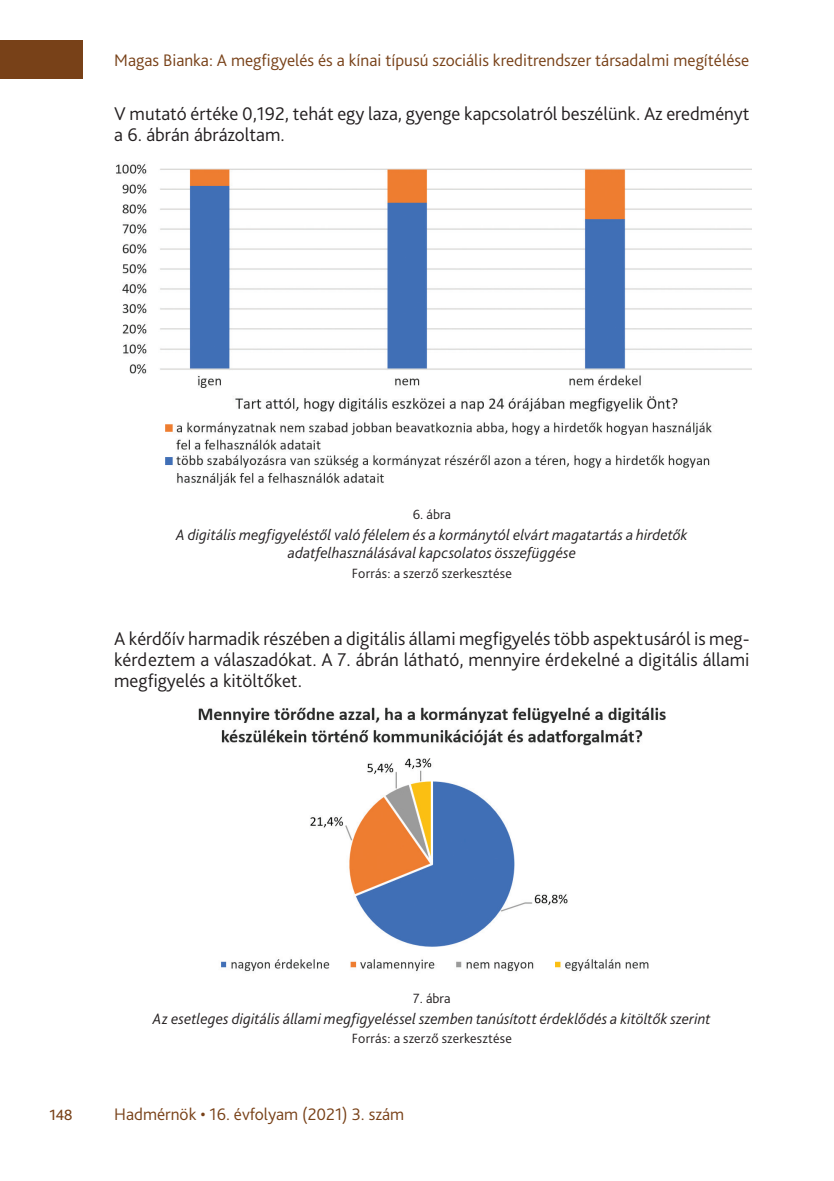
<style>
.page{position:relative;width:834px;height:1181px;background:#fff}
.page>*{position:absolute;margin:0;border:0;box-sizing:border-box;transform-origin:0 0}
._3_1_első_bekezdés{font:300 19.25px/21px "Bliss Pro";color:#231f20;text-align:justify}
._3_szövegtörzs{font:300 19.25px/21px "Bliss Pro";color:#231f20}
.t1{font:300 19.25px "Bliss Pro";color:#784118}
.t2{font:300 17.5px "Bliss Pro";color:#784118}
._8_Ábra__képalárás{font:italic 300 15.75px/17.5px "Bliss Pro";letter-spacing:.005em;color:#231f20;text-align:center}
._8_ábra_forrás{font:300 14px "Bliss Pro";letter-spacing:.015em;color:#231f20}
._8_Ábra_Száma{font:300 14px "Bliss Pro";color:#231f20}
</style>
<div class="page">
<div style="left:0;top:41px;width:83px;height:38px;background:#784118"></div>
<img style="left:116px;top:164px;width:635px;height:322px">
<img style="left:198px;top:707px;width:468px;height:265px">
<p class="t2" style="left:114px;top:49px;width:636px">Magas Bianka: A megfigyelés és a kínai típusú szociális kreditrendszer társadalmi megítélése</p>
<p class="_3_szövegtörzs" style="left:114px;top:103px;width:636px">V mutató értéke 0,192, tehát egy laza, gyenge kapcsolatról beszélünk. Az eredményt a -6. ábrán ábrázoltam.</p>
<p class="_8_Ábra_Száma" style="left:413px;top:506px;width:40px">6. ábra</p>
<p class="_8_Ábra__képalárás" style="left:176px;top:526px;width:513px">A digitális megfigyeléstől való félelem és a kormánytól elvárt magatartás a hirdetők adatfelhasználásával kapcsolatos összefüggése</p>
<p class="_8_ábra_forrás" style="left:352px;top:564px;width:161px">Forrás: a szerző szerkesztése</p>
<p class="_3_1_első_bekezdés" style="left:114px;top:628px;width:636px">A kérdőív harmadik részében a digitális állami megfigyelés több aspektusáról is meg&shy;kérdeztem a válaszadókat. A -7. ábrán látható, mennyire érdekelné a digitális állami megfigyelés a kitöltőket.</p>
<p class="_8_Ábra_Száma" style="left:413px;top:989px;width:39px">7. ábra</p>
<p class="_8_Ábra__képalárás" style="left:153px;top:1009px;width:559px">Az esetleges digitális állami megfigyeléssel szemben tanúsított érdeklődés a kitöltők szerint</p>
<p class="_8_ábra_forrás" style="left:352px;top:1030px;width:161px">Forrás: a szerző szerkesztése</p>
<p class="t1" style="left:50px;top:1102px;width:24px">148</p>
<p class="t2" style="left:114px;top:1103px;width:291px">Hadmérnök • 16. évfolyam (2021) 3. szám</p>
</div>
